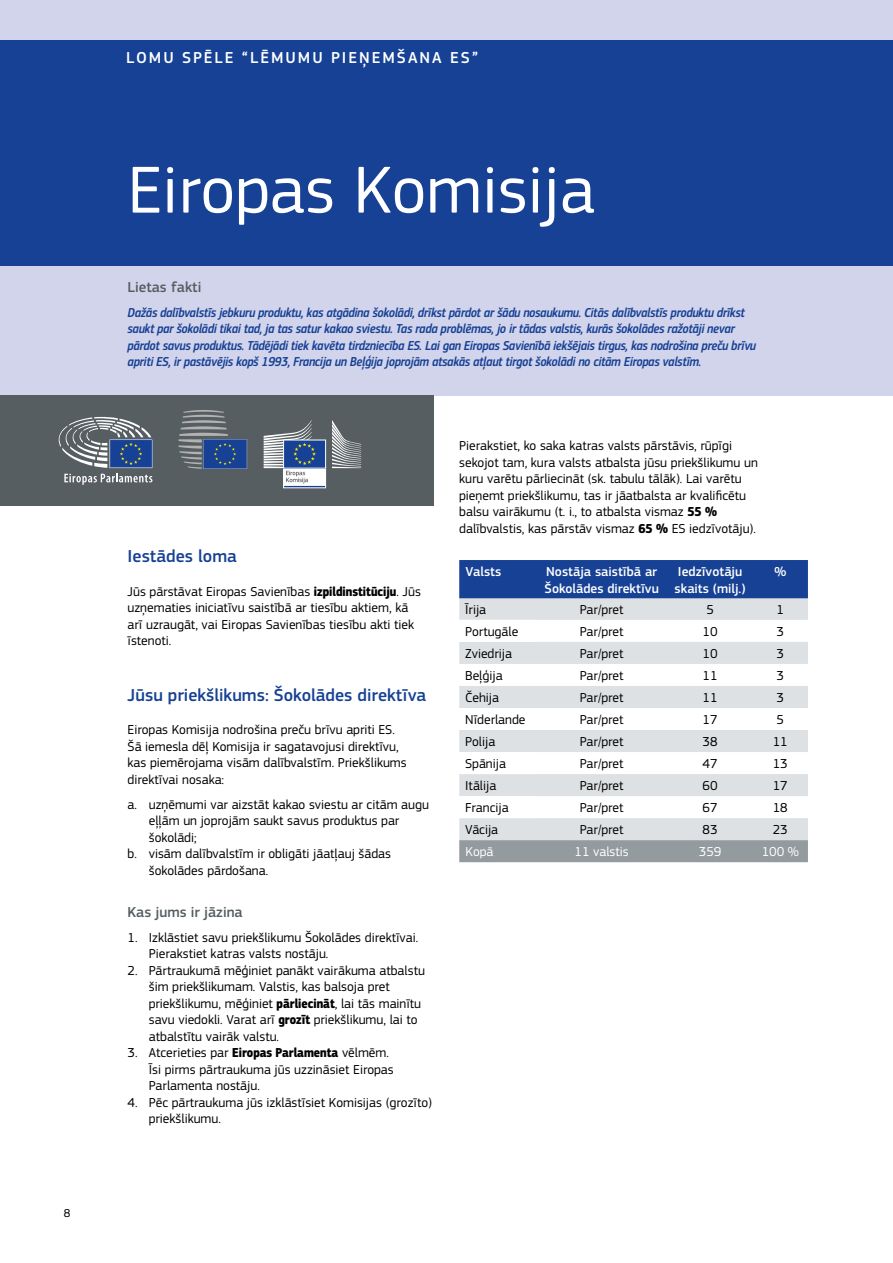
<style>
.page{position:relative;width:893px;height:1263px;background:#fff}
.page>*{position:absolute;margin:0;border:0;box-sizing:border-box;transform-origin:0 0}
.title_1_neg{font:69px "EC Square Sans Pro";color:#fff}
.title_2{font:500 18px "EC Square Sans Pro";color:#164194}
.t1{font:500 16.5px "EC Square Sans Pro";letter-spacing:.12em;color:#fff}
.title_3{font:500 15px "EC Square Sans Pro";color:#575e62}
.text{font:13.5px/16.5px "EC Square Sans Pro";color:#000}
.intro{font:13.5px/16.5px "EC Square Sans Cond Pro Medium Itali";letter-spacing:-.01em;color:#164194}
.text_center{font:13.5px "EC Square Sans Pro";color:#000}
.cabecera_center{font:500 13.5px/16.5px "EC Square Sans Pro";color:#fff}
.total_center{font:13.5px "EC Square Sans Pro";color:#fff}
.cabecera_right{font:500 13.5px "EC Square Sans Pro";color:#fff}
.total{font:13.5px "EC Square Sans Pro";color:#fff}
.t2{font:12px "EC Square Sans Pro";color:#000}
.s1{font-family:"EC Square Sans Cond Pro";font-weight:700}
</style>
<div class="page">
<div style="left:0;top:0;width:893px;height:395px;background:#d2d4ec"></div>
<div style="left:0;top:40px;width:893px;height:226px;background:#164194"></div>
<div style="left:0;top:395px;width:434px;height:111px;background:#575e62"></div>
<div style="left:284px;top:467px;width:42px;height:19px;background:#fff"></div>
<div style="left:283px;top:467px;width:43px;height:19px;border:1px solid #fff"></div>
<div style="left:283px;top:485px;width:43px;height:3px;border:1px solid #fff"></div>
<svg style="left:332px;top:420px;width:29px;height:48px"></svg>
<div style="left:284px;top:440px;width:42px;height:28px;background:#164194"></div>
<div style="left:283px;top:440px;width:43px;height:28px;border:1px solid #fff"></div>
<svg style="left:264px;top:420px;width:52px;height:64px"></svg>
<svg style="left:58px;top:416px;width:94px;height:69px"></svg>
<svg style="left:178px;top:410px;width:69px;height:59px"></svg>
<div style="left:459px;top:560px;width:349px;height:38px;background:#164194"></div>
<svg style="left:459px;top:598px;width:349px;height:242px;fill:#dee1e3"></svg>
<svg style="left:459px;top:620px;width:77px;height:198px"></svg>
<div style="left:459px;top:840px;width:349px;height:22px;background:#939b9f"></div>
<p class="t2" style="left:64px;top:1206px;width:8px">8</p>
<p class="t1" style="left:126px;top:48px;width:353px">LOMU SPĒLE “LĒMUMU PIEŅEMŠANA ES”</p>
<h1 class="title_1_neg" style="left:128px;top:150px;width:469px">Eiropas Komisija</h1>
<p class="title_3" style="left:128px;top:278px;width:75px">Lietas fakti</p>
<p class="intro" style="left:128px;top:304px;width:630px">Dažās dalībvalstīs jebkuru produktu, kas atgādina šokolādi, drīkst pārdot ar šādu nosaukumu. Citās dalībvalstīs produktu drīkst saukt par šokolādi tikai tad, ja tas satur kakao sviestu. Tas rada problēmas, jo ir tādas valstis, kurās šokolādes ražotāji nevar pārdot savus produktus. Tādējādi tiek kavēta tirdzniecība ES. Lai gan Eiropas Savienībā iekšējais tirgus, kas nodrošina preču brīvu apriti ES, ir pastāvējis kopš 1993, Francija un Beļģija joprojām atsakās atļaut tirgot šokolādi no citām Eiropas valstīm.</p>
<h2 class="title_2" style="left:128px;top:546px;width:111px">Iestādes loma</h2>
<p class="text" style="left:128px;top:583px;width:295px">Jūs pārstāvat Eiropas Savienības <span class="s1">izpildinstitūciju</span>. Jūs uzņematies iniciatīvu saistībā ar tiesību aktiem, kā arī uzraugāt, vai Eiropas Savienības tiesību akti tiek īstenoti.</p>
<h2 class="title_2" style="left:128px;top:684px;width:300px">Jūsu priekšlikums: Šokolādes direktīva</h2>
<p class="text" style="left:128px;top:722px;width:281px">Eiropas Komisija nodrošina preču brīvu apriti ES.<br>Šā iemesla dēļ Komisija ir sagatavojusi direktīvu, kas piemērojama visām dalībvalstīm. Priekšlikums direktīvai nosaka:</p>
<p class="text" style="left:149px;top:796px;width:282px;text-indent:-21px">a. uzņēmumi var aizstāt kakao sviestu ar citām augu eļļām un joprojām saukt savus produktus par šokolādi;</p>
<p class="text" style="left:149px;top:846px;width:244px;text-indent:-21px">b. visām dalībvalstīm ir obligāti jāatļauj šādas šokolādes pārdošana.</p>
<p class="title_3" style="left:128px;top:903px;width:117px">Kas jums ir jāzina</p>
<p class="text" style="left:149px;top:929px;width:271px;text-indent:-21px">1. I zklāstiet savu priekšlikumu Šokolādes direktīvai.<br>Pierakstiet katras valsts nostāju.</p>
<p class="text" style="left:149px;top:962px;width:278px;text-indent:-21px">2. Pārtraukumā mēģiniet panākt vairākuma atbalstu šim priekšlikumam. Valstis, kas balsoja pret priekšlikumu, mēģiniet <span class="s1">pārliecināt</span>, lai tās mainītu savu viedokli. Varat arī <span class="s1">grozīt</span> priekšlikumu, lai to atbalstītu vairāk valstu.</p>
<p class="text" style="left:149px;top:1045px;width:246px;text-indent:-21px">3. Atcerieties par <span class="s1">Eiropas Parlamenta</span> vēlmēm.<br>Īsi pirms pārtraukuma jūs uzzināsiet Eiropas<br>Parlamenta nostāju.</p>
<p class="text" style="left:149px;top:1094px;width:285px;text-indent:-21px">4. Pēc pārtraukuma jūs izklāstīsiet Komisijas (grozīto) priekšlikumu.</p>
<p class="text" style="left:459px;top:438px;width:300px">Pierakstiet, ko saka katras valsts pārstāvis, rūpīgi sekojot tam, kura valsts atbalsta jūsu priekšlikumu un kuru varētu pārliecināt (sk. tabulu tālāk). Lai varētu pieņemt priekšlikumu, tas ir jāatbalsta ar kvalificētu balsu vairākumu (t. i., to atbalsta vismaz <span class="s1">55 % </span>dalībvalstis, kas pārstāv vismaz <span class="s1">65 %</span> ES iedzīvotāju).</p>
<p class="cabecera_right" style="left:466px;top:564px;width:37px">Valsts</p>
<p class="cabecera_center" style="left:545px;top:564px;width:116px">Nostāja saistībā ar<br>Šokolādes direktīvu</p>
<p class="cabecera_center" style="left:675px;top:564px;width:72px">Iedzīvotāju skaits (milj.)</p>
<p class="cabecera_center" style="left:774px;top:564px;width:13px">%</p>
<p class="text" style="left:465px;top:601px;width:23px">Īrija</p>
<p class="text_center" style="left:580px;top:601px;width:45px">Par/pret</p>
<p class="text_center" style="left:706px;top:601px;width:9px">5</p>
<p class="text_center" style="left:776px;top:601px;width:9px">1</p>
<p class="text" style="left:465px;top:623px;width:55px">Portugāle</p>
<p class="text_center" style="left:580px;top:624px;width:45px">Par/pret</p>
<p class="text_center" style="left:703px;top:624px;width:17px">10</p>
<p class="text_center" style="left:776px;top:624px;width:9px">3</p>
<p class="text" style="left:465px;top:645px;width:48px">Zviedrija</p>
<p class="text_center" style="left:580px;top:646px;width:45px">Par/pret</p>
<p class="text_center" style="left:703px;top:646px;width:17px">10</p>
<p class="text_center" style="left:776px;top:646px;width:9px">3</p>
<p class="text" style="left:465px;top:667px;width:39px">Beļģija</p>
<p class="text_center" style="left:580px;top:668px;width:45px">Par/pret</p>
<p class="text_center" style="left:703px;top:668px;width:17px">11</p>
<p class="text_center" style="left:776px;top:668px;width:9px">3</p>
<p class="text" style="left:465px;top:689px;width:35px">Čehija</p>
<p class="text_center" style="left:580px;top:690px;width:45px">Par/pret</p>
<p class="text_center" style="left:703px;top:690px;width:17px">11</p>
<p class="text_center" style="left:776px;top:690px;width:9px">3</p>
<p class="text" style="left:465px;top:711px;width:62px">Nīderlande</p>
<p class="text_center" style="left:580px;top:712px;width:45px">Par/pret</p>
<p class="text_center" style="left:703px;top:712px;width:17px">17</p>
<p class="text_center" style="left:776px;top:712px;width:9px">5</p>
<p class="text" style="left:465px;top:733px;width:32px">Polija</p>
<p class="text_center" style="left:580px;top:734px;width:45px">Par/pret</p>
<p class="text_center" style="left:703px;top:734px;width:17px">38</p>
<p class="text_center" style="left:773px;top:734px;width:17px">11</p>
<p class="text" style="left:465px;top:755px;width:42px">Spānija</p>
<p class="text_center" style="left:580px;top:756px;width:45px">Par/pret</p>
<p class="text_center" style="left:703px;top:756px;width:17px">47</p>
<p class="text_center" style="left:773px;top:756px;width:17px">13</p>
<p class="text" style="left:465px;top:777px;width:33px">Itālija</p>
<p class="text_center" style="left:580px;top:778px;width:45px">Par/pret</p>
<p class="text_center" style="left:703px;top:778px;width:17px">60</p>
<p class="text_center" style="left:773px;top:778px;width:17px">17</p>
<p class="text" style="left:465px;top:799px;width:45px">Francija</p>
<p class="text_center" style="left:580px;top:800px;width:45px">Par/pret</p>
<p class="text_center" style="left:703px;top:800px;width:17px">67</p>
<p class="text_center" style="left:773px;top:800px;width:17px">18</p>
<p class="text" style="left:465px;top:822px;width:34px">Vācija</p>
<p class="text_center" style="left:580px;top:822px;width:45px">Par/pret</p>
<p class="text_center" style="left:703px;top:822px;width:17px">83</p>
<p class="text_center" style="left:773px;top:822px;width:17px">23</p>
<p class="total" style="left:466px;top:844px;width:29px">Kopā</p>
<p class="total_center" style="left:575px;top:844px;width:56px">11 valstis</p>
<p class="total_center" style="left:699px;top:844px;width:24px">359</p>
<p class="total_center" style="left:762px;top:844px;width:39px">100 %</p>
</div>
